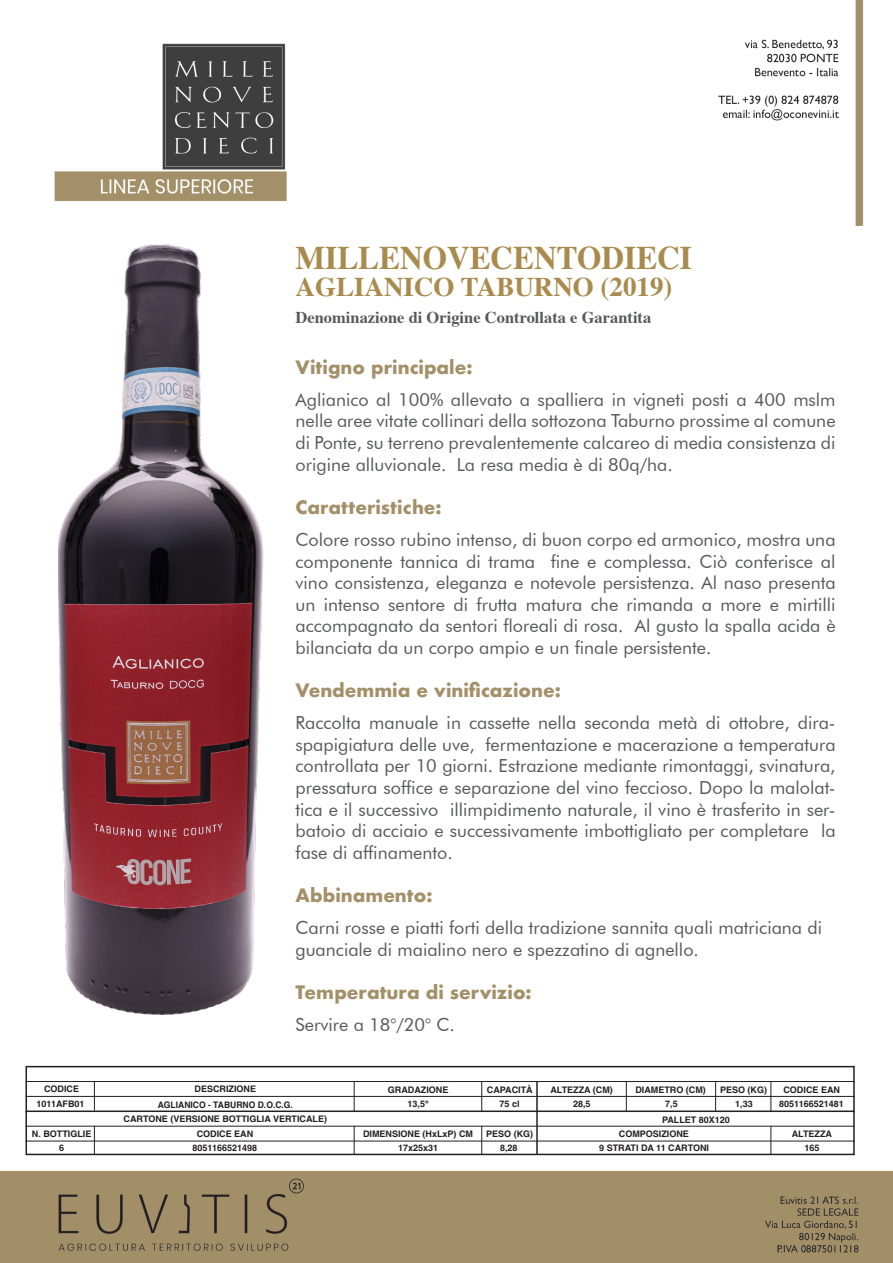
<style>
.page{position:relative;width:893px;height:1263px;background:#fff}
.page>*{position:absolute;margin:0;border:0;box-sizing:border-box;transform-origin:0 0}
.t1{font:700 33px "Times";color:#a98b4d;scale:.95 1}
.t2{font:700 27px "Times";color:#a98b4d}
.t3{font:18px/21.6px "Futura BT";color:#57585a;text-align:justify}
.t4{font:700 18px "Futura";color:#a39068}
.t5{font:700 16.5px "Times";color:#57585a}
.t6{font:700 9px "Helvetica";color:#231f20}
.t7{font:700 9px "Helvetica";color:#231f20;scale:.95 1}
</style>
<div class="page">
<img style="left:0;top:0;width:893px;height:1263px">
<img style="left:59px;top:244px;width:205px;height:771px">
<div style="left:26px;top:1066px;width:829px;height:89px;border:2px solid #231f20"></div>
<hr style="left:26px;top:1081px;width:829px;height:1px;background:#231f20">
<hr style="left:26px;top:1096px;width:829px;height:1px;background:#231f20">
<hr style="left:26px;top:1110px;width:829px;height:2px;background:#231f20">
<hr style="left:26px;top:1126px;width:829px;height:1px;background:#231f20">
<hr style="left:26px;top:1141px;width:829px;height:1px;background:#231f20">
<svg style="left:94px;top:1082px;width:1px;height:28px"></svg>
<svg style="left:94px;top:1127px;width:1px;height:27px"></svg>
<svg style="left:354px;top:1126px;width:1px;height:28px"></svg>
<svg style="left:481px;top:1126px;width:1px;height:28px"></svg>
<hr style="left:354px;top:1081px;width:1px;height:30px;background:#231f20">
<hr style="left:481px;top:1081px;width:1px;height:30px;background:#231f20">
<hr style="left:536px;top:1081px;width:2px;height:73px;background:#231f20">
<hr style="left:626px;top:1081px;width:1px;height:30px;background:#231f20">
<hr style="left:715px;top:1081px;width:1px;height:30px;background:#231f20">
<hr style="left:770px;top:1081px;width:1px;height:30px;background:#231f20">
<svg style="left:770px;top:1126px;width:1px;height:29px"></svg>
<p class="t1" style="left:296px;top:227px;width:419px">MILLENOVECENTODIECI</p>
<p class="t2" style="left:296px;top:261px;width:379px">AGLIANICO TABURNO (2019)</p>
<p class="t5" style="left:296px;top:302px;width:357px">Denominazione di Origine Controllata e Garantita</p>
<p class="t4" style="left:296px;top:354px;width:178px">Vitigno principale:</p>
<p class="t3" style="left:296px;top:388px;width:542px">Aglianico al 100% allevato a spalliera in vigneti posti a 400 mslm nelle aree vitate collinari della sottozona Taburno prossime al comune di Ponte, su terreno prevalentemente calcareo di media consistenza di origine alluvionale. La resa media è di 80q/ha.</p>
<p class="t4" style="left:296px;top:494px;width:148px">Caratteristiche:</p>
<p class="t3" style="left:296px;top:528px;width:542px">Colore rosso rubino intenso, di buon corpo ed armonico, mostra una componente tannica di trama fine e complessa. Ciò conferisce al vino consistenza, eleganza e notevole persistenza. Al naso presenta un intenso sentore di frutta matura che rimanda a more e mirtilli accompagnato da sentori floreali di rosa. Al gusto la spalla acida è bilanciata da un corpo ampio e un finale persistente.</p>
<p class="t4" style="left:296px;top:677px;width:267px">Vendemmia e vinificazione:</p>
<p class="t3" style="left:296px;top:712px;width:542px">Raccolta manuale in cassette nella seconda metà di ottobre, dira&shy;spapigiatura delle uve, fermentazione e macerazione a temperatura controllata per 10 giorni. Estrazione mediante rimontaggi, svinatura, pressatura soffice e separazione del vino feccioso. Dopo la malolat&shy;tica e il successivo illimpidimento naturale, il vino è trasferito in ser&shy;batoio di acciaio e successivamente imbottigliato per completare la fase di affinamento.</p>
<p class="t4" style="left:296px;top:882px;width:138px">Abbinamento:</p>
<p class="t3" style="left:296px;top:917px;width:528px">Carni rosse e piatti forti della tradizione sannita quali matriciana di</p>
<p class="t3" style="left:296px;top:938px;width:405px">guanciale di maialino nero e spezzatino di agnello.</p>
<p class="t4" style="left:296px;top:979px;width:238px">Temperatura di servizio:</p>
<p class="t3" style="left:296px;top:1014px;width:161px">Servire a 18°/20° C.</p>
<p class="t6" style="left:487px;top:1085px;width:47px">CAPACITÀ</p>
<p class="t6" style="left:486px;top:1128px;width:49px">PESO (KG)</p>
<p class="t6" style="left:44px;top:1083px;width:37px">CODICE</p>
<p class="t6" style="left:195px;top:1083px;width:63px">DESCRIZIONE</p>
<p class="t6" style="left:388px;top:1085px;width:62px">GRADAZIONE</p>
<p class="t6" style="left:363px;top:1128px;width:112px">DIMENSIONE (HxLxP) CM</p>
<p class="t6" style="left:550px;top:1085px;width:64px">ALTEZZA (CM)</p>
<p class="t6" style="left:635px;top:1085px;width:72px">DIAMETRO (CM)</p>
<p class="t6" style="left:783px;top:1085px;width:58px">CODICE EAN</p>
<p class="t6" style="left:792px;top:1128px;width:42px">ALTEZZA</p>
<p class="t6" style="left:720px;top:1085px;width:49px">PESO (KG)</p>
<p class="t6" style="left:500px;top:1098px;width:22px">75 cl</p>
<p class="t6" style="left:500px;top:1142px;width:19px">8,28</p>
<p class="t7" style="left:158px;top:1099px;width:144px">AGLIANICO - TABURNO D.O.C.G.</p>
<p class="t6" style="left:735px;top:1098px;width:19px">1,33</p>
<p class="t6" style="left:779px;top:1098px;width:66px">8051166521481</p>
<p class="t6" style="left:124px;top:1113px;width:205px">CARTONE (VERSIONE BOTTIGLIA VERTICALE)</p>
<p class="t6" style="left:197px;top:1128px;width:58px">CODICE EAN</p>
<p class="t6" style="left:193px;top:1142px;width:66px">8051166521498</p>
<p class="t6" style="left:408px;top:1098px;width:23px">13,5°</p>
<p class="t6" style="left:398px;top:1142px;width:42px">17x25x31</p>
<p class="t6" style="left:573px;top:1098px;width:19px">28,5</p>
<p class="t6" style="left:665px;top:1098px;width:14px">7,5</p>
<p class="t6" style="left:37px;top:1099px;width:50px">1011AFB01</p>
<p class="t6" style="left:662px;top:1114px;width:69px">PALLET 80X120</p>
<p class="t6" style="left:619px;top:1128px;width:72px">COMPOSIZIONE</p>
<p class="t6" style="left:599px;top:1143px;width:111px">9 STRATI DA 11 CARTONI</p>
<p class="t6" style="left:32px;top:1128px;width:61px">N. BOTTIGLIE</p>
<p class="t6" style="left:59px;top:1143px;width:7px">6</p>
<p class="t6" style="left:805px;top:1142px;width:17px">165</p>
</div>
